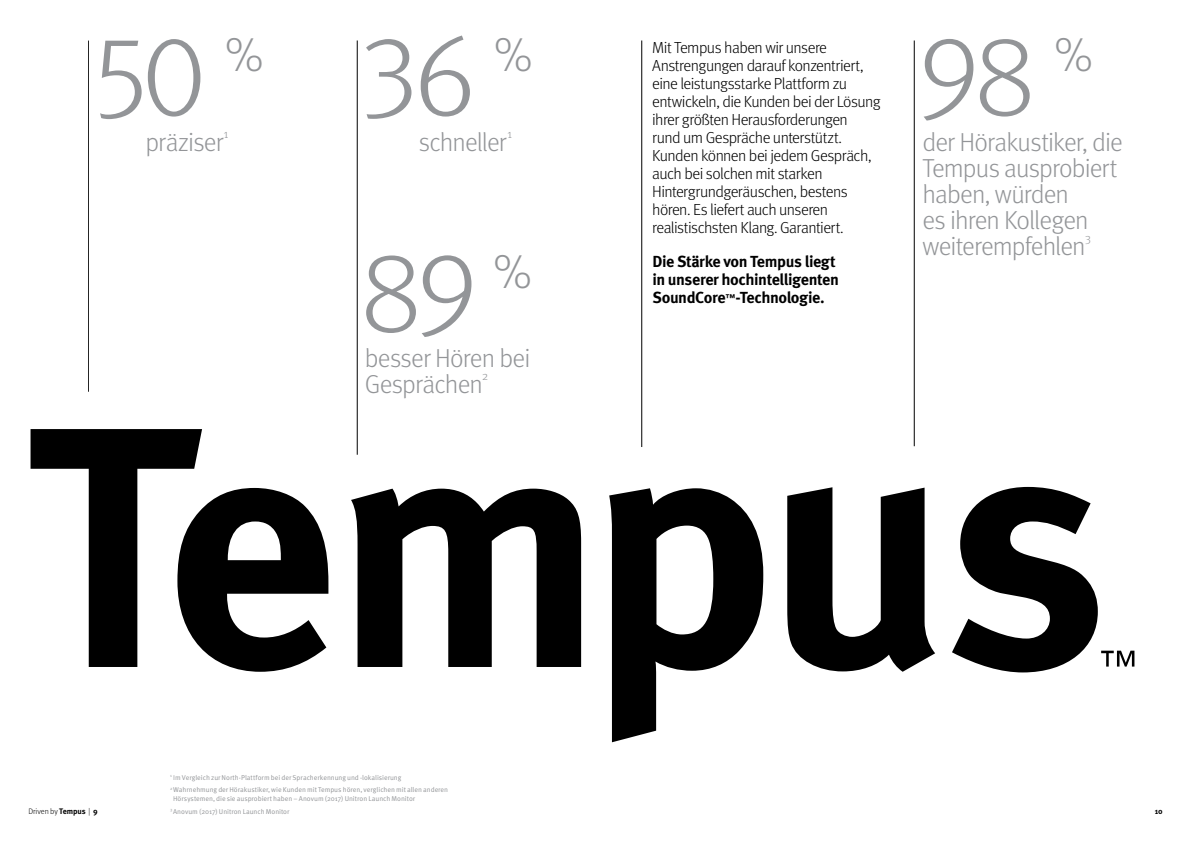
<style>
.page{position:relative;width:1191px;height:842px;background:#fff}
.page>*{position:absolute;margin:0;border:0;box-sizing:border-box;transform-origin:0 0}
.t1{font:300 115px "Meta Pro";letter-spacing:-.05em;color:#939598}
.t2{font:300 48px "Meta Pro";color:#939598}
.t3{font:300 26px/26px "Meta Pro";letter-spacing:-.035em;color:#939598}
.t4{font:300 16px/18px "Meta Pro";letter-spacing:-.035em;color:#000}
.t5{font:700 16px/18px "Meta Pro";letter-spacing:-.03em;color:#000}
.t6{font:300 12px "Meta Pro";color:#939598}
.t7{font:300 8px "Meta Pro";letter-spacing:-.005em;color:#000}
.t8{font:700 8px "Meta Pro";color:#000}
.t9{font:7px/12.5px "Meta Pro Norm";letter-spacing:-.005em;color:#939598}
.s1{font-size:9.6px}
.s2{font-weight:700}
</style>
<div class="page">
<svg style="left:31px;top:429px;width:171px;height:238px"></svg>
<svg style="left:177px;top:488px;width:151px;height:184px"></svg>
<svg style="left:351px;top:489px;width:230px;height:178px;fill:#000"></svg>
<svg style="left:609px;top:488px;width:154px;height:254px"></svg>
<svg style="left:787px;top:487px;width:148px;height:185px"></svg>
<svg style="left:952px;top:487px;width:182px;height:185px"></svg>
<hr style="left:357px;top:41px;width:1px;height:414px;background:#000">
<hr style="left:88px;top:41px;width:1px;height:351px;background:#000">
<hr style="left:641px;top:41px;width:1px;height:406px;background:#000">
<hr style="left:914px;top:41px;width:1px;height:405px;background:#000">
<h1 class="t1" style="left:92px;top:-8px;width:116px">50</h1>
<h2 class="t2" style="left:225px;top:19px;width:40px">%</h2>
<h3 class="t3" style="left:145px;top:127px;width:80px">präziser</h3>
<p class="t6" style="left:224px;top:125px;width:6px">1</p>
<h1 class="t1" style="left:360px;top:-8px;width:116px">36</h1>
<h2 class="t2" style="left:494px;top:19px;width:40px">%</h2>
<h3 class="t3" style="left:419px;top:127px;width:89px">schneller</h3>
<p class="t6" style="left:507px;top:125px;width:6px">1</p>
<h1 class="t1" style="left:360px;top:209px;width:119px">89</h1>
<h2 class="t2" style="left:493px;top:237px;width:40px">%</h2>
<h3 class="t3" style="left:365px;top:344px;width:167px">besser Hören bei<br>Gesprächen</h3>
<p class="t6" style="left:482px;top:367px;width:8px">2</p>
<p class="t4" style="left:652px;top:37px;width:230px">Mit Tempus haben wir unsere Anstrengungen darauf konzentriert, eine leistungsstarke Plattform zu entwickeln, die Kunden bei der Lösung ihrer größten Herausforderungen<br>rund um Gespräche unterstützt.<br>Kunden können bei jedem Gespräch, auch bei solchen mit starken Hintergrundgeräuschen, bestens hören. Es liefert auch unseren realistischsten Klang. Garantiert.</p>
<p class="t5" style="left:652px;top:252px;width:188px">Die Stärke von Tempus liegt in unserer hochintelligenten</p>
<p class="t5" style="left:652px;top:288px;width:174px">SoundCore<span class="s1">™</span>-Technologie.</p>
<h1 class="t1" style="left:918px;top:-8px;width:119px">98</h1>
<h2 class="t2" style="left:1054px;top:20px;width:40px">%</h2>
<h3 class="t3" style="left:922px;top:127px;width:202px">der Hörakustiker, die<br>Tempus ausprobiert haben, würden<br>es ihren Kollegen weiterempfehlen</h3>
<p class="t6" style="left:1085px;top:229px;width:7px">3</p>
<p class="t9" style="left:170px;top:771px;width:279px"><sup>1</sup> Im Vergleich zur North-Plattform bei der Spracherkennung und -lokalisierung<br><sup>2</sup> Wahrnehmung der Hörakustiker, wie Kunden mit Tempus hören, verglichen mit allen anderen</p>
<p class="t9" style="left:170px;top:792px;width:246px;text-indent:3px">Hörsystemen, die sie ausprobiert haben – Anovum (2017) Unitron Launch Monitor<br><sup>3</sup> Anovum (2017) Unitron Launch Monitor</p>
<p class="t7" style="left:28px;top:805px;width:71px">Driven by <span class="s2">Tempus</span> | <span class="s2">9</span></p>
<p class="t8" style="left:1154px;top:805px;width:9px">10</p>
</div>
